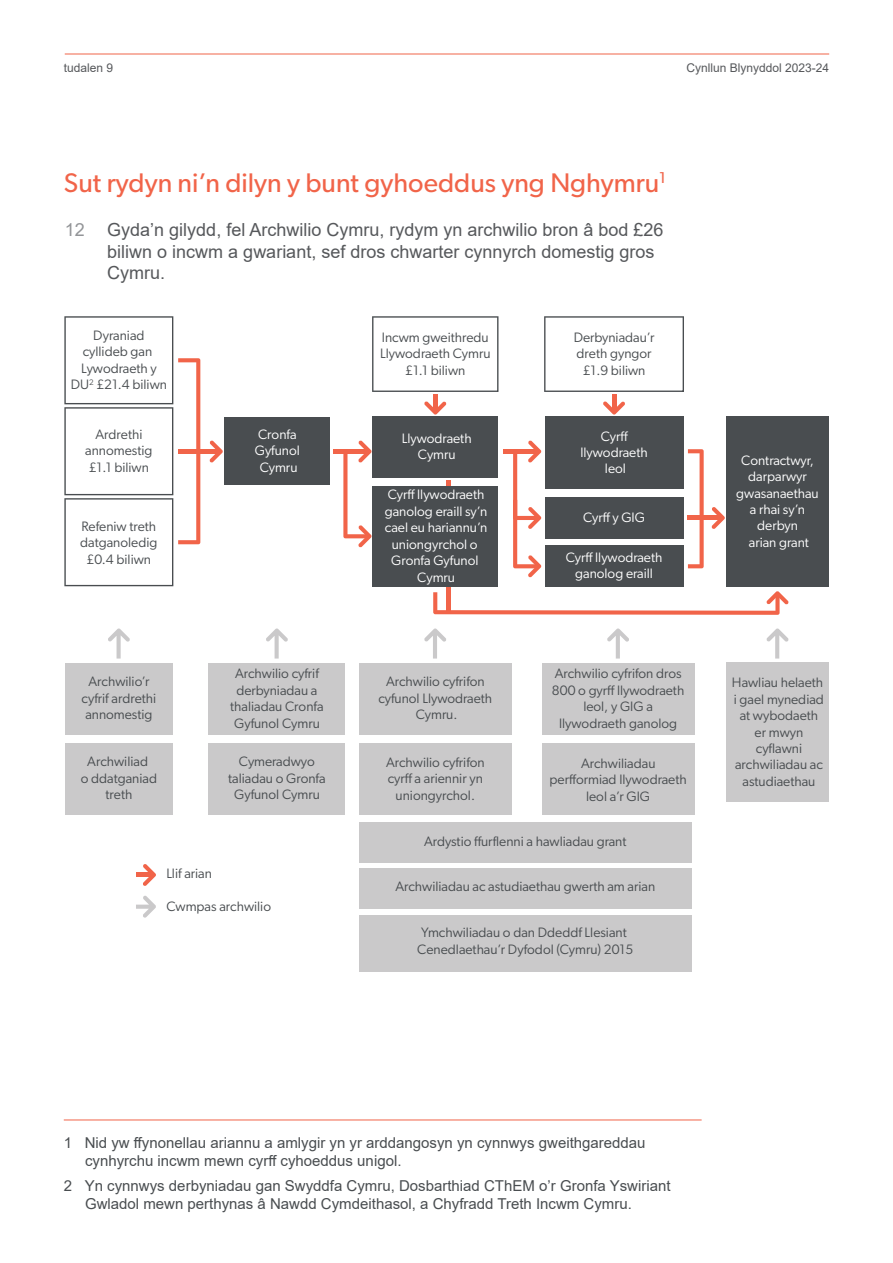
<style>
.page{position:relative;width:893px;height:1263px;background:#fff}
.page>*{position:absolute;margin:0;border:0;box-sizing:border-box;transform-origin:0 0}
.Orange-18pt-heading{font:27px "Gibson";color:#f16449}
.t1{font:18px/21.6px "Arial";color:#56585b}
.t2{font:18px "Arial";color:#939598}
.Footnotes{font:15px/18px "Arial";color:#494d50}
.t3{font:13.65px/16.5px "Gibson";color:#494d50;text-align:center}
.t4{font:13.65px/16.5px "Gibson";color:#fff;text-align:center}
.t5{font:12px "Arial";color:#56585b}
</style>
<div class="page">
<hr style="left:65px;top:54px;width:764px;height:1px;background:#f16449">
<hr style="left:447px;top:480px;width:4px;height:134px;background:#f16449">
<svg style="left:433px;top:591px;width:356px;height:24px"></svg>
<div style="left:359px;top:868px;width:332px;height:41px;background:#cac9ca"></div>
<svg style="left:372px;top:316px;width:126px;height:76px"></svg>
<div style="left:373px;top:416px;width:125px;height:61px;background:#494d50"></div>
<div style="left:373px;top:486px;width:125px;height:101px;background:#494d50"></div>
<svg style="left:544px;top:316px;width:140px;height:76px"></svg>
<div style="left:545px;top:416px;width:138px;height:73px;background:#494d50"></div>
<div style="left:726px;top:416px;width:103px;height:171px;background:#494d50"></div>
<div style="left:545px;top:497px;width:138px;height:42px;background:#494d50"></div>
<div style="left:545px;top:545px;width:138px;height:42px;background:#494d50"></div>
<div style="left:225px;top:417px;width:105px;height:68px;background:#494d50"></div>
<div style="left:65px;top:663px;width:108px;height:72px;background:#cac9ca"></div>
<div style="left:65px;top:743px;width:108px;height:71px;background:#cac9ca"></div>
<div style="left:209px;top:663px;width:136px;height:72px;background:#cac9ca"></div>
<div style="left:359px;top:663px;width:152px;height:72px;background:#cac9ca"></div>
<div style="left:542px;top:663px;width:152px;height:72px;background:#cac9ca"></div>
<div style="left:726px;top:663px;width:103px;height:139px;background:#cac9ca"></div>
<div style="left:359px;top:743px;width:152px;height:72px;background:#cac9ca"></div>
<div style="left:359px;top:822px;width:332px;height:40px;background:#cac9ca"></div>
<div style="left:359px;top:915px;width:332px;height:57px;background:#cac9ca"></div>
<div style="left:542px;top:743px;width:152px;height:72px;background:#cac9ca"></div>
<div style="left:209px;top:743px;width:136px;height:71px;background:#cac9ca"></div>
<svg style="left:64px;top:316px;width:136px;height:270px"></svg>
<svg style="left:688px;top:449px;width:16px;height:119px"></svg>
<svg style="left:209px;top:440px;width:14px;height:23px"></svg>
<hr style="left:178px;top:449px;width:40px;height:4px;background:#f16449">
<hr style="left:334px;top:449px;width:33px;height:4px;background:#f16449">
<svg style="left:343px;top:440px;width:28px;height:107px"></svg>
<hr style="left:503px;top:449px;width:34px;height:4px;background:#f16449">
<svg style="left:711px;top:507px;width:14px;height:22px"></svg>
<hr style="left:687px;top:516px;width:33px;height:4px;background:#f16449">
<svg style="left:513px;top:440px;width:28px;height:137px"></svg>
<svg style="left:424px;top:401px;width:22px;height:14px"></svg>
<hr style="left:433px;top:395px;width:4px;height:15px;background:#f16449">
<svg style="left:603px;top:401px;width:22px;height:14px"></svg>
<hr style="left:612px;top:395px;width:4px;height:15px;background:#f16449">
<svg style="left:108px;top:628px;width:22px;height:30px"></svg>
<svg style="left:266px;top:628px;width:22px;height:30px"></svg>
<svg style="left:424px;top:628px;width:22px;height:30px"></svg>
<svg style="left:607px;top:628px;width:22px;height:30px"></svg>
<svg style="left:766px;top:628px;width:23px;height:30px"></svg>
<svg style="left:143px;top:864px;width:13px;height:22px"></svg>
<hr style="left:136px;top:873px;width:16px;height:4px;background:#f16449">
<svg style="left:136px;top:896px;width:20px;height:22px"></svg>
<hr style="left:64px;top:1119px;width:638px;height:1px;background:#f16449">
<p class="t5" style="left:64px;top:59px;width:51px">tudalen 9</p>
<p class="t5" style="left:686px;top:59px;width:144px">Cynllun Blynyddol 2023-24</p>
<p class="Orange-18pt-heading" style="left:64px;top:166px;width:604px">Sut rydyn ni’n dilyn y bunt gyhoeddus yng Nghymru<sup>1</sup></p>
<p class="t2" style="left:65px;top:217px;width:22px">12</p>
<p class="t1" style="left:107px;top:219px;width:558px">Gyda’n gilydd, fel Archwilio Cymru, rydym yn archwilio bron â bod £26 biliwn o incwm a gwariant, sef dros chwarter cynnyrch domestig gros<br>Cymru.</p>
<p class="t3" style="left:71px;top:327px;width:98px">Dyraniad cyllideb gan<br>Lywodraeth y<br>DU<sup>2</sup> £21.4 biliwn</p>
<p class="t3" style="left:85px;top:426px;width:69px">Ardrethi annomestig £1.1 biliwn</p>
<p class="t3" style="left:80px;top:517px;width:79px">Refeniw treth datganoledig £0.4 biliwn</p>
<p class="t3" style="left:82px;top:673px;width:76px">Archwilio’r cyfrif ardrethi annomestig</p>
<p class="t3" style="left:81px;top:753px;width:78px">Archwiliad<br>o ddatganiad treth</p>
<p class="t4" style="left:255px;top:426px;width:47px">Cronfa<br>Gyfunol<br>Cymru</p>
<p class="t3" style="left:230px;top:665px;width:95px">Archwilio cyfrif derbyniadau a thaliadau Cronfa<br>Gyfunol Cymru</p>
<p class="t3" style="left:228px;top:753px;width:99px">Cymeradwyo taliadau o Gronfa<br>Gyfunol Cymru</p>
<p class="t3" style="left:166px;top:865px;width:47px">Llif arian</p>
<p class="t3" style="left:166px;top:898px;width:106px">Cwmpas archwilio</p>
<p class="t3" style="left:380px;top:329px;width:112px">Incwm gweithredu<br>Llywodraeth Cymru £1.1 biliwn</p>
<p class="t3" style="left:574px;top:329px;width:82px">Derbyniadau’r dreth gyngor £1.9 biliwn</p>
<p class="t4" style="left:402px;top:430px;width:71px">Llywodraeth<br>Cymru</p>
<p class="t4" style="left:580px;top:427px;width:69px">Cyrff llywodraeth leol</p>
<p class="t4" style="left:385px;top:486px;width:104px">Cyrff llywodraeth ganolog eraill sy’n cael eu hariannu’n uniongyrchol o<br>Gronfa Gyfunol<br>Cymru</p>
<p class="t4" style="left:583px;top:509px;width:63px">Cyrff y GIG</p>
<p class="t4" style="left:566px;top:549px;width:98px">Cyrff llywodraeth ganolog eraill</p>
<p class="t4" style="left:736px;top:451px;width:84px">Contractwyr, darparwyr gwasanaethau a rhai sy’n derbyn<br>arian grant</p>
<p class="t3" style="left:378px;top:673px;width:115px">Archwilio cyfrifon cyfunol Llywodraeth<br>Cymru.</p>
<p class="t3" style="left:552px;top:665px;width:134px">Archwilio cyfrifon dros<br>800 o gyrff llywodraeth leol, y GIG a llywodraeth ganolog</p>
<p class="t3" style="left:732px;top:674px;width:94px">Hawliau helaeth i gael mynediad at wybodaeth er mwyn cyflawni archwiliadau ac astudiaethau</p>
<p class="t3" style="left:386px;top:754px;width:100px">Archwilio cyfrifon cyrff a ariennir yn uniongyrchol.</p>
<p class="t3" style="left:550px;top:755px;width:139px">Archwiliadau perfformiad llywodraeth leol a’r GIG</p>
<p class="t3" style="left:424px;top:833px;width:204px">Ardystio ffurflenni a hawliadau grant</p>
<p class="t3" style="left:395px;top:878px;width:261px">Archwiliadau ac astudiaethau gwerth am arian</p>
<p class="t3" style="left:417px;top:924px;width:217px;text-align:left">Ymchwiliadau o dan Ddeddf Llesiant<br>Cenedlaethau’r Dyfodol (Cymru) 2015</p>
<p class="Footnotes" style="left:85px;top:1133px;width:562px;text-indent:-21px">1 Nid yw ffynonellau ariannu a amlygir yn yr arddangosyn yn cynnwys gweithgareddau cynhyrchu incwm mewn cyrff cyhoeddus unigol.</p>
<p class="Footnotes" style="left:85px;top:1176px;width:587px;text-indent:-21px">2 Yn cynnwys derbyniadau gan Swyddfa Cymru, Dosbarthiad CThEM o’r Gronfa Yswiriant<br>Gwladol mewn perthynas â Nawdd Cymdeithasol, a Chyfradd Treth Incwm Cymru.</p>
</div>
